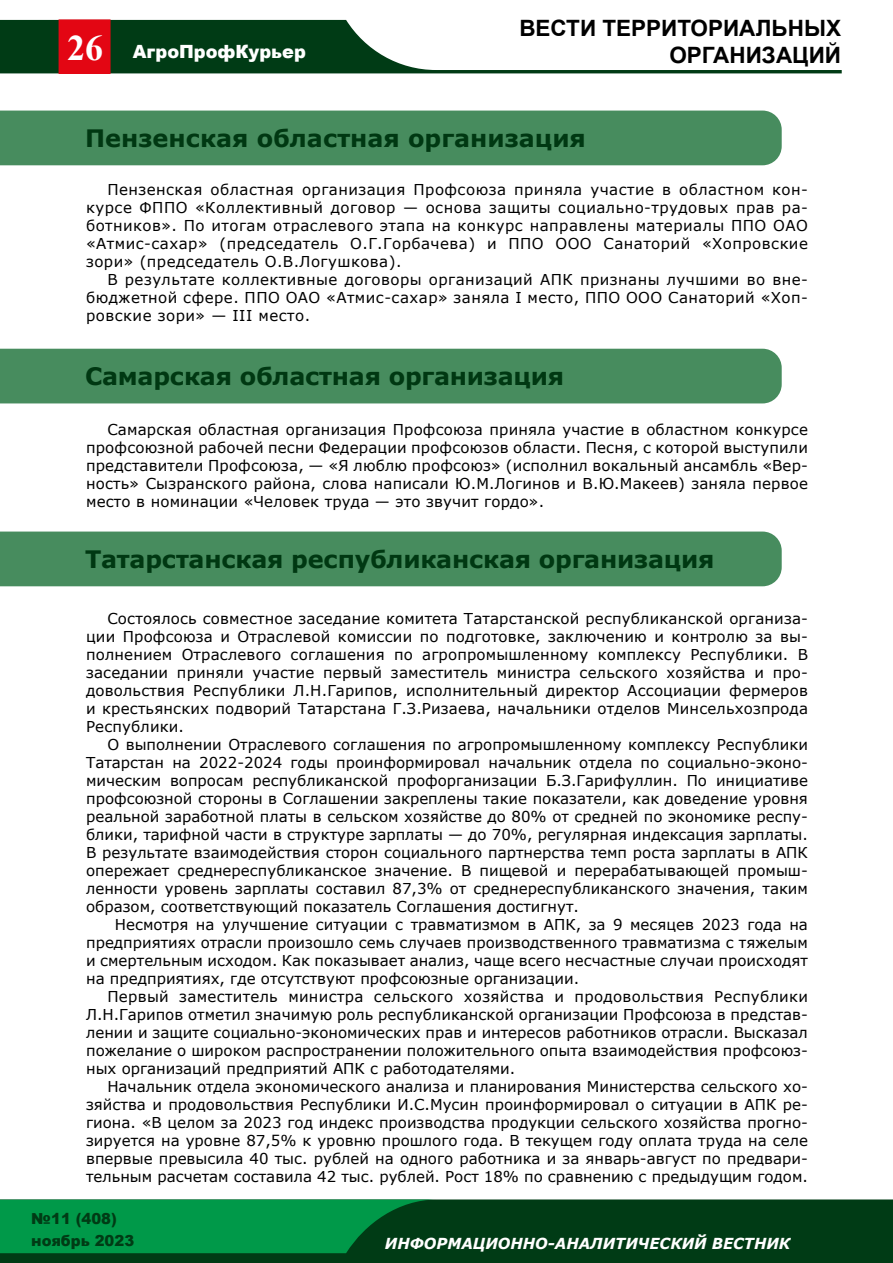
<style>
.page{position:relative;width:893px;height:1263px;background:#fff}
.page>*{position:absolute;margin:0;border:0;box-sizing:border-box;transform-origin:0 0}
.t1{font:700 36px "Times New Roman";color:#fff}
.t2{font:700 24px "Verdana";letter-spacing:-.01em;color:#003812}
.t3{font:700 22.5px/27px "Arial";color:#000;text-align:right}
.t4{font:900 18.15px "Arial";color:#fff}
.t5{font:italic 700 15.15px "Verdana";color:#fff}
.t6{font:900 15.15px/21.5px "Arial";color:#003b15}
.t7{font:15px/18px "Verdana";letter-spacing:.01em;color:#000;text-align:justify}
.t8{font:15px/18px "Verdana";letter-spacing:.03em;color:#000}
</style>
<div class="page">
<svg style="left:0;top:20px;width:842px;height:53px"></svg>
<div style="left:59px;top:20px;width:51px;height:53px;background:#e30613"></div>
<div style="left:59px;top:19px;width:51px;height:55px;border:1px solid #e30613"></div>
<div style="left:0;top:1199px;width:893px;height:64px;background:#003b15"></div>
<svg style="left:0;top:1199px;width:436px;height:54px;background:#018b42"></svg>
<div style="left:0;top:111px;width:782px;height:54px;background:#478c5e"></div>
<div style="left:0;top:349px;width:782px;height:54px;background:#478c5e"></div>
<div style="left:0;top:531px;width:782px;height:55px;background:#478c5e"></div>
<h1 class="t1" style="left:67px;top:22px;width:37px">26</h1>
<p class="t4" style="left:133px;top:38px;width:175px">АгроПрофКурьер</p>
<h3 class="t3" style="left:519px;top:14px;width:323px">ВЕСТИ ТЕРРИТОРИАЛЬНЫХ<br>ОРГАНИЗАЦИЙ</h3>
<h2 class="t2" style="left:85px;top:121px;width:502px">Пензенская областная организация</h2>
<p class="t7" style="left:86px;top:181px;width:723px;text-indent:21px">Пензенская областная организация Профсоюза приняла участие в областном кон&shy;курсе ФППО «Коллективный договор — основа защиты социально-трудовых прав ра&shy;ботников». По итогам отраслевого этапа на конкурс направлены материалы ППО ОАО «Атмис-сахар» (председатель О.Г.Горбачева) и ППО ООО Санаторий «Хопровские зори» (председатель О.В.Логушкова).</p>
<p class="t8" style="left:86px;top:271px;width:723px;text-indent:21px">В результате коллективные договоры организаций АПК признаны лучшими во вне&shy;бюджетной сфере. ППО ОАО «Атмис-сахар» заняла I место, ППО ООО Санаторий «Хоп&shy;ровские зори» — III место.</p>
<h2 class="t2" style="left:85px;top:359px;width:481px">Самарская областная организация</h2>
<p class="t7" style="left:86px;top:420px;width:723px;text-indent:21px">Самарская областная организация Профсоюза приняла участие в областном конкурсе профсоюзной рабочей песни Федерации профсоюзов области. Песня, с которой выступили представители Профсоюза, — «Я люблю профсоюз» (исполнил вокальный ансамбль «Вер&shy;ность» Сызранского района, слова написали Ю.М.Логинов и В.Ю.Макеев) заняла первое место в номинации «Человек труда — это звучит гордо».</p>
<h2 class="t2" style="left:85px;top:542px;width:631px">Татарстанская республиканская организация</h2>
<p class="t7" style="left:86px;top:609px;width:723px;text-indent:21px">Состоялось совместное заседание комитета Татарстанской республиканской организа&shy;ции Профсоюза и Отраслевой комиссии по подготовке, заключению и контролю за вы&shy;полнением Отраслевого соглашения по агропромышленному комплексу Республики. В заседании приняли участие первый заместитель министра сельского хозяйства и про&shy;довольствия Республики Л.Н.Гарипов, исполнительный директор Ассоциации фермеров и крестьянских подворий Татарстана Г.З.Ризаева, начальники отделов Минсельхозпрода Республики.</p>
<p class="t7" style="left:86px;top:735px;width:723px;text-indent:21px">О выполнении Отраслевого соглашения по агропромышленному комплексу Республики Татарстан на 2022-2024 годы проинформировал начальник отдела по социально-эконо&shy;мическим вопросам республиканской профорганизации Б.З.Гарифуллин. По инициативе профсоюзной стороны в Соглашении закреплены такие показатели, как доведение уровня реальной заработной платы в сельском хозяйстве до 80% от средней по экономике респу&shy;блики, тарифной части в структуре зарплаты — до 70%, регулярная индексация зарплаты.<br>В результате взаимодействия сторон социального партнерства темп роста зарплаты в АПК опережает среднереспубликанское значение. В пищевой и перерабатывающей промыш&shy;ленности уровень зарплаты составил 87,3% от среднереспубликанского значения, таким образом, соответствующий показатель Соглашения достигнут.</p>
<p class="t7" style="left:86px;top:915px;width:723px;text-indent:29px">Несмотря на улучшение ситуации с травматизмом в АПК, за 9 месяцев 2023 года на предприятиях отрасли произошло семь случаев производственного травматизма с тяжелым и смертельным исходом. Как показывает анализ, чаще всего несчастные случаи происходят на предприятиях, где отсутствуют профсоюзные организации.</p>
<p class="t7" style="left:86px;top:987px;width:723px;text-indent:21px">Первый заместитель министра сельского хозяйства и продовольствия Республики Л.Н.Гарипов отметил значимую роль республиканской организации Профсоюза в представ&shy;лении и защите социально-экономических прав и интересов работников отрасли. Высказал пожелание о широком распространении положительного опыта взаимодействия профсоюз&shy;ных организаций предприятий АПК с работодателями.</p>
<p class="t7" style="left:86px;top:1077px;width:723px;text-indent:21px">Начальник отдела экономического анализа и планирования Министерства сельского хо&shy;зяйства и продовольствия Республики И.С.Мусин проинформировал о ситуации в АПК ре&shy;гиона. «В целом за 2023 год индекс производства продукции сельского хозяйства прогно&shy;зируется на уровне 87,5% к уровню прошлого года. В текущем году оплата труда на селе впервые превысила 40 тыс. рублей на одного работника и за январь-август по предвари&shy;тельным расчетам составила 42 тыс. рублей. Рост 18% по сравнению с предыдущим годом.</p>
<p class="t6" style="left:31px;top:1208px;width:104px">№11 (408) ноябрь 2023</p>
<p class="t5" style="left:385px;top:1233px;width:407px">ИНФОРМАЦИОННО-АНАЛИТИЧЕСКИЙ ВЕСТНИК</p>
</div>
